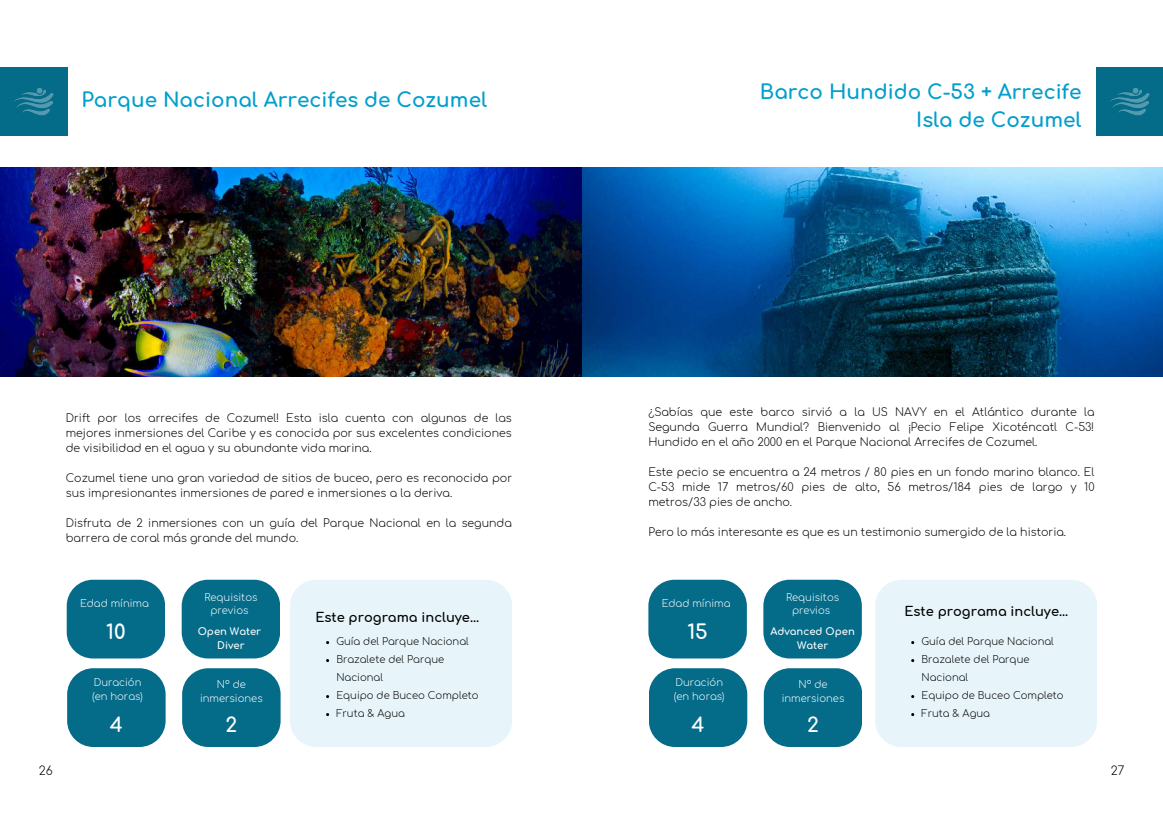
<style>
.page{position:relative;width:1163px;height:814px;background:#fff}
.page>*{position:absolute;margin:0;border:0;box-sizing:border-box;transform-origin:0 0}
.t1{font:700 20px/27.7px "Comfortaa";color:#009fcc;text-align:right}
.t2{font:700 20px "Comfortaa";color:#fff}
.t3{font:700 13px "Comfortaa";color:#000}
.t4{font:300 12px "Comfortaa";color:#000}
.t5{font:300 11px/15px "Comfortaa";color:#000;text-align:justify}
.t6{font:300 10px/18px "Comfortaa";color:#000}
.t7{font:300 10px/13.5px "Comfortaa";color:#fff;text-align:center}
.t8{font:700 10px/13.5px "Comfortaa";color:#fff;text-align:center}
</style>
<div class="page">
<img style="left:583px;top:167px;width:578px;height:210px">
<div style="left:0;top:67px;width:67px;height:68px;background:#046b89"></div>
<div style="left:1095px;top:67px;width:67px;height:68px;background:#046b89"></div>
<img style="left:14px;top:87px;width:40px;height:28px">
<img style="left:1110px;top:87px;width:39px;height:28px">
<div style="left:67px;top:580px;width:98px;height:78px;background:#046b89;border-radius:26px"></div>
<div style="left:648px;top:580px;width:98px;height:78px;background:#046b89;border-radius:26px"></div>
<div style="left:67px;top:668px;width:98px;height:79px;background:#046b89;border-radius:26px"></div>
<div style="left:648px;top:668px;width:99px;height:79px;background:#046b89;border-radius:26px"></div>
<div style="left:182px;top:668px;width:98px;height:79px;background:#046b89;border-radius:26px"></div>
<div style="left:763px;top:668px;width:98px;height:79px;background:#046b89;border-radius:26px"></div>
<div style="left:182px;top:580px;width:98px;height:78px;background:#046b89;border-radius:26px"></div>
<div style="left:763px;top:580px;width:98px;height:78px;background:#046b89;border-radius:26px"></div>
<div style="left:290px;top:580px;width:221px;height:167px;background:#e7f5fa;border-radius:26px"></div>
<div style="left:874px;top:580px;width:222px;height:167px;background:#e7f5fa;border-radius:26px"></div>
<img style="left:0;top:167px;width:581px;height:210px">
<h1 class="t1" style="left:81px;top:86px;width:407px">Parque Nacional Arrecifes de Cozumel</h1>
<h1 class="t1" style="left:759px;top:78px;width:323px">Barco Hundido C-53 + Arrecife<br>Isla de Cozumel</h1>
<p class="t5" style="left:66px;top:411px;width:447px">Drift por los arrecifes de Cozumel! Esta isla cuenta con algunas de las mejores inmersiones del Caribe y es conocida por sus excelentes condiciones de visibilidad en el agua y su abundante vida marina.</p>
<p class="t5" style="left:66px;top:471px;width:448px">Cozumel tiene una gran variedad de sitios de buceo, pero es reconocida por sus impresionantes inmersiones de pared e inmersiones a la deriva.</p>
<p class="t5" style="left:66px;top:516px;width:447px">Disfruta de 2 inmersiones con un guía del Parque Nacional en la segunda barrera de coral más grande del mundo.</p>
<p class="t5" style="left:648px;top:405px;width:447px">¿Sabías que este barco sirvió a la US NAVY en el Atlántico durante la Segunda Guerra Mundial? Bienvenido al ¡Pecio Felipe Xicoténcatl C-53!<br>Hundido en el año 2000 en el Parque Nacional Arrecifes de Cozumel.</p>
<p class="t5" style="left:648px;top:465px;width:447px">Este pecio se encuentra a 24 metros / 80 pies en un fondo marino blanco. El C-53 mide 17 metros/60 pies de alto, 56 metros/184 pies de largo y 10 metros/33 pies de ancho.</p>
<p class="t5" style="left:648px;top:525px;width:419px">Pero lo más interesante es que es un testimonio sumergido de la historia.</p>
<p class="t7" style="left:204px;top:590px;width:55px">Requisitos previos</p>
<p class="t7" style="left:785px;top:590px;width:55px">Requisitos previos</p>
<p class="t8" style="left:198px;top:625px;width:65px">Open Water<br>Diver</p>
<p class="t8" style="left:770px;top:625px;width:86px">Advanced Open<br>Water</p>
<p class="t7" style="left:80px;top:597px;width:70px">Edad mínima</p>
<p class="t7" style="left:661px;top:597px;width:70px">Edad mínima</p>
<h1 class="t2" style="left:106px;top:622px;width:21px">10</h1>
<h1 class="t2" style="left:687px;top:622px;width:22px">15</h1>
<p class="t3" style="left:315px;top:610px;width:165px">Este programa incluye...</p>
<p class="t3" style="left:904px;top:605px;width:165px">Este programa incluye...</p>
<p class="t6" style="left:336px;top:632px;width:144px">Guía del Parque Nacional<br>Brazalete del Parque<br>Nacional<br>Equipo de Buceo Completo<br>Fruta &amp; Agua</p>
<p class="t6" style="left:921px;top:632px;width:144px">Guía del Parque Nacional<br>Brazalete del Parque<br>Nacional<br>Equipo de Buceo Completo<br>Fruta &amp; Agua</p>
<p class="t7" style="left:92px;top:676px;width:52px;text-align:left">Duración (en horas)</p>
<p class="t7" style="left:673px;top:676px;width:52px;text-align:left">Duración (en horas)</p>
<h1 class="t2" style="left:225px;top:714px;width:13px">2</h1>
<h1 class="t2" style="left:807px;top:714px;width:13px">2</h1>
<p class="t7" style="left:200px;top:678px;width:64px">Nº de inmersiones</p>
<p class="t7" style="left:781px;top:678px;width:64px">Nº de inmersiones</p>
<h1 class="t2" style="left:110px;top:714px;width:15px">4</h1>
<h1 class="t2" style="left:691px;top:714px;width:15px">4</h1>
<p class="t4" style="left:39px;top:765px;width:15px">26</p>
<p class="t4" style="left:1110px;top:765px;width:15px">27</p>
</div>
